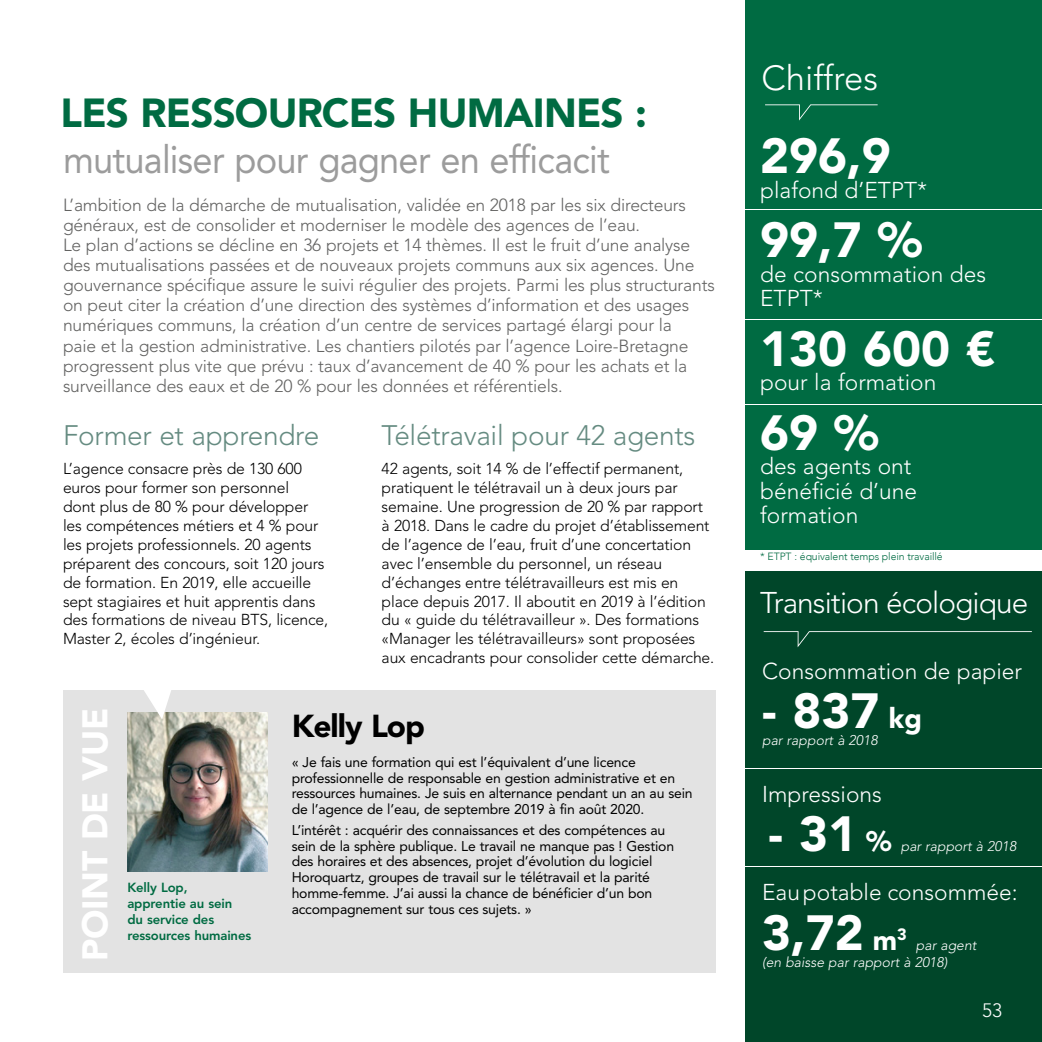
<style>
.page{position:relative;width:1042px;height:1042px;background:#fff}
.page>*{position:absolute;margin:0;border:0;box-sizing:border-box;transform-origin:0 0}
.t1{font:900 49px "Avenir LT Std";color:#fff}
.t2{font:900 40.25px "Avenir LT Std";letter-spacing:-.02em;color:#006b42}
.t3{font:38.5px "Avenir LT Std";letter-spacing:-.02em;color:#9c9c9c;scale:.94 1}
.t4{font:900 35.35px "Avenir LT Std";letter-spacing:-.01em;color:#fff}
.t5{font:300 34.48px "Avenir LT Std";color:#fff}
.t6{font:900 31.5px "Avenir LT Std";letter-spacing:-.03em;color:#000}
.t7{font:300 29.75px "Avenir LT Std";letter-spacing:-.03em;color:#fff}
.t8{font:300 28px "Avenir LT Std";letter-spacing:-.01em;color:#658b81}
.t9{font:300 22.75px/24.5px "Avenir LT Std";color:#fff}
.t10{font:300 19.25px "Avenir LT Std";color:#fff}
.t11{font:300 17.5px/20.1px "Avenir LT Std";letter-spacing:-.01em;color:#636362}
.t12{font:300 15.75px/18.9px "Avenir LT Std";letter-spacing:-.01em;color:#000}
.t13{font:14px/15.8px "Avenir LT Std";letter-spacing:-.015em;color:#000}
.t14{font:italic 300 14px/16.8px "Avenir LT Std";color:#fff}
.t15{font:800 13.12px/15.8px "Avenir LT Std";letter-spacing:-.01em;color:#006b42}
.t16{font:300 10.5px "Avenir";letter-spacing:-.01em;color:#006b42}
.s1{font-size:28px}
.s2{font-weight:900;font-style:normal;font-size:49px}
.s3{font-weight:900;font-style:normal;font-size:28px}
</style>
<div class="page">
<div style="left:63px;top:690px;width:652px;height:282px;background:#e3e3e3"></div>
<img style="left:127px;top:713px;width:141px;height:159px">
<svg style="left:137px;top:690px;width:37px;height:29px"></svg>
<div style="left:746px;top:0;width:296px;height:550px;background:#006b42"></div>
<div style="left:746px;top:571px;width:296px;height:471px;background:#004629"></div>
<svg style="left:764px;top:631px;width:268px;height:16px"></svg>
<hr style="left:727px;top:209px;width:315px;height:1px;background:#fff">
<hr style="left:727px;top:319px;width:315px;height:1px;background:#fff">
<hr style="left:728px;top:768px;width:314px;height:1px;background:#fff">
<hr style="left:727px;top:866px;width:315px;height:1px;background:#fff">
<svg style="left:765px;top:104px;width:112px;height:17px"></svg>
<hr style="left:727px;top:404px;width:315px;height:1px;background:#fff">
<h2 class="t2" style="left:61px;top:89px;width:588px">LES RESSOURCES HUMAINES :</h2>
<h3 class="t3" style="left:63px;top:137px;width:583px">mutualiser pour gagner en efficacit</h3>
<p class="t11" style="left:63px;top:195px;width:653px">L’ambition de la démarche de mutualisation, validée en 2018 par les six directeurs généraux, est de consolider et moderniser le modèle des agences de l’eau.<br>Le plan d’actions se décline en 36 projets et 14 thèmes. Il est le fruit d’une analyse des mutualisations passées et de nouveaux projets communs aux six agences. Une gouvernance spécifique assure le suivi régulier des projets. Parmi les plus structurants on peut citer la création d’une direction des systèmes d’information et des usages numériques communs, la création d’un centre de services partagé élargi pour la<br>paie et la gestion administrative. Les chantiers pilotés par l’agence Loire-Bretagne progressent plus vite que prévu : taux d’avancement de 40 % pour les achats et la surveillance des eaux et de 20 % pour les données et référentiels.</p>
<h3 class="t8" style="left:63px;top:419px;width:258px">Former et apprendre</h3>
<p class="t12" style="left:63px;top:459px;width:267px">L’agence consacre près de 130 600 euros pour former son personnel<br>dont plus de 80 % pour développer les compétences métiers et 4 % pour les projets professionnels. 20 agents préparent des concours, soit 120 jours de formation. En 2019, elle accueille sept stagiaires et huit apprentis dans des formations de niveau BTS, licence, Master 2, écoles d’ingénieur.</p>
<h3 class="t8" style="left:382px;top:419px;width:315px">Télétravail pour 42 agents</h3>
<p class="t12" style="left:382px;top:459px;width:334px">42 agents, soit 14 % de l’effectif permanent, pratiquent le télétravail un à deux jours par semaine. Une progression de 20 % par rapport à 2018. Dans le cadre du projet d’établissement de l’agence de l’eau, fruit d’une concertation avec l’ensemble du personnel, un réseau d’échanges entre télétravailleurs est mis en place depuis 2017. Il aboutit en 2019 à l’édition du « guide du télétravailleur ». Des formations «Manager les télétravailleurs» sont proposées aux encadrants pour consolider cette démarche.</p>
<h3 class="t4" style="left:74px;top:961px;width:255px;rotate:-90deg">POINT DE VUE</h3>
<p class="t15" style="left:127px;top:880px;width:125px">Kelly Lop,<br>apprentie au sein<br>du service des ressources humaines</p>
<h3 class="t6" style="left:292px;top:706px;width:135px">Kelly Lop</h3>
<p class="t13" style="left:292px;top:754px;width:402px">« Je fais une formation qui est l’équivalent d’une licence professionnelle de responsable en gestion administrative et en ressources humaines. Je suis en alternance pendant un an au sein de l’agence de l’eau, de septembre 2019 à fin août 2020.</p>
<p class="t13" style="left:292px;top:822px;width:384px">L’intérêt : acquérir des connaissances et des compétences au sein de la sphère publique. Le travail ne manque pas ! Gestion des horaires et des absences, projet d’évolution du logiciel Horoquartz, groupes de travail sur le télétravail et la parité homme-femme. J’ai aussi la chance de bénéficier d’un bon accompagnement sur tous ces sujets. »</p>
<h3 class="t5" style="left:761px;top:58px;width:118px">Chiffres</h3>
<h1 class="t1" style="left:760px;top:126px;width:132px">296,9</h1>
<h3 class="t9" style="left:760px;top:178px;width:169px">plafond d’ETPT*</h3>
<h1 class="t1" style="left:760px;top:210px;width:163px">99,7 %</h1>
<h3 class="t9" style="left:760px;top:262px;width:227px">de consommation des<br>ETPT*</h3>
<h1 class="t1" style="left:760px;top:319px;width:236px">130 600 €</h1>
<h3 class="t9" style="left:760px;top:370px;width:178px">pour la formation</h3>
<h1 class="t1" style="left:760px;top:403px;width:120px">69 %</h1>
<h3 class="t9" style="left:760px;top:454px;width:158px">des agents ont bénéficié d’une formation</h3>
<p class="t16" style="left:760px;top:550px;width:184px">* ETPT : équivalent temps plein travaillé</p>
<h3 class="t7" style="left:760px;top:585px;width:269px">Transition écologique</h3>
<h3 class="t9" style="left:762px;top:659px;width:262px">Consommation de papier</h3>
<h1 class="t1" style="left:762px;top:681px;width:161px">- 837 <span class="s1">kg</span></h1>
<p class="t14" style="left:762px;top:732px;width:117px">par rapport à 2018</p>
<h3 class="t9" style="left:762px;top:782px;width:121px">Impressions</h3>
<p class="t14" style="left:768px;top:838px;width:249px"><span class="s2">- 31</span> <span class="s3">%</span> par rapport à 2018</p>
<h3 class="t9" style="left:762px;top:880px;width:257px">Eau potable consommée:</h3>
<h1 class="t1" style="left:762px;top:903px;width:146px">3,72 <span class="s1">m</span><sup>3</sup></h1>
<p class="t14" style="left:762px;top:937px;width:216px;text-indent:154px">par agent (en baisse par rapport à 2018)</p>
<p class="t10" style="left:982px;top:999px;width:22px">53</p>
</div>
